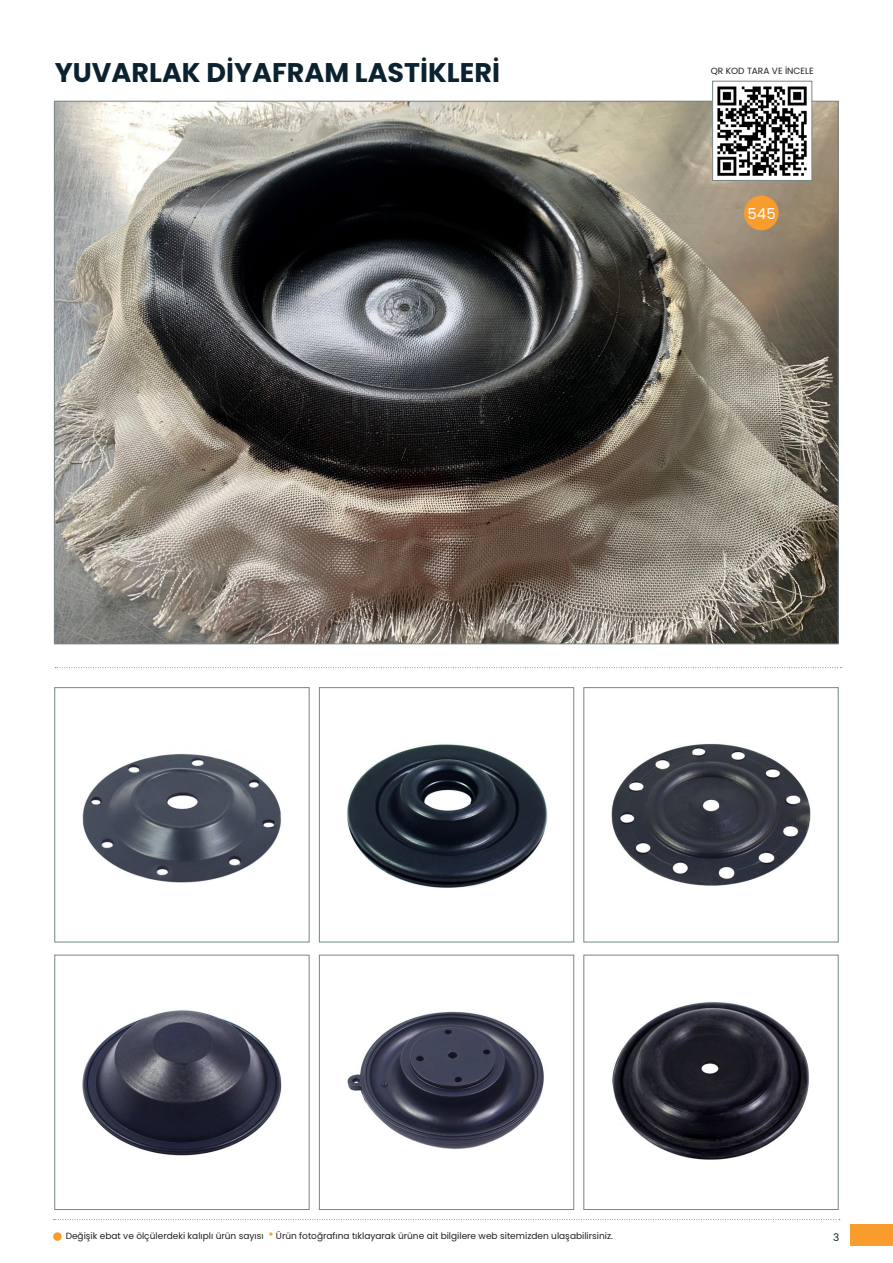
<style>
.page{position:relative;width:893px;height:1263px;background:#fff}
.page>*{position:absolute;margin:0;border:0;box-sizing:border-box;transform-origin:0 0}
.t1{font:700 27px "Poppins";color:#0b2230}
.t2{font:15px "Poppins";color:#fff}
.t3{font:10.5px "Poppins";color:#0b2230}
.t4{font:9px "Poppins";color:#231f20}
.s1{font-weight:900;color:#f89c2d}
</style>
<div class="page">
<div style="left:53px;top:1232px;width:9px;height:9px;background:#f89c2d;border-radius:50%"></div>
<svg style="left:54px;top:1219px;width:786px;height:1px"></svg>
<div style="left:850px;top:1225px;width:43px;height:21px;background:#f89c2d"></div>
<svg style="left:55px;top:667px;width:786px;height:1px"></svg>
<img style="left:56px;top:103px;width:781px;height:539px">
<img style="left:714px;top:86px;width:96px;height:93px">
<div style="left:712px;top:81px;width:100px;height:100px;border:1px solid #778486"></div>
<img style="left:82px;top:754px;width:199px;height:129px">
<div style="left:54px;top:687px;width:255px;height:255px;border:1px solid #758587"></div>
<img style="left:347px;top:744px;width:201px;height:144px">
<div style="left:319px;top:687px;width:255px;height:255px;border:1px solid #758587"></div>
<img style="left:611px;top:743px;width:200px;height:143px">
<div style="left:583px;top:687px;width:256px;height:255px;border:1px solid #758587"></div>
<img style="left:82px;top:1010px;width:200px;height:146px">
<div style="left:54px;top:955px;width:255px;height:255px;border:1px solid #758587"></div>
<img style="left:347px;top:1011px;width:197px;height:138px">
<div style="left:319px;top:955px;width:255px;height:255px;border:1px solid #758587"></div>
<img style="left:612px;top:1002px;width:198px;height:158px">
<div style="left:583px;top:955px;width:256px;height:255px;border:1px solid #758587"></div>
<div style="left:744px;top:196px;width:35px;height:34px;background:#f89c2d;border-radius:50%"></div>
<h1 class="t1" style="left:55px;top:57px;width:447px">YUVARLAK DİYAFRAM LASTİKLERİ</h1>
<p class="t4" style="left:711px;top:66px;width:104px">QR KOD TARA VE İNCELE</p>
<h2 class="t2" style="left:748px;top:205px;width:30px">545</h2>
<p class="t4" style="left:66px;top:1230px;width:549px">Değişik ebat ve ölçülerdeki kalıplı ürün sayısı <span class="s1">*</span> Ürün fotoğrafına tıklayarak ürüne ait bilgilere web sitemizden ulaşabilirsiniz.</p>
<p class="t3" style="left:833px;top:1231px;width:8px">3</p>
</div>
